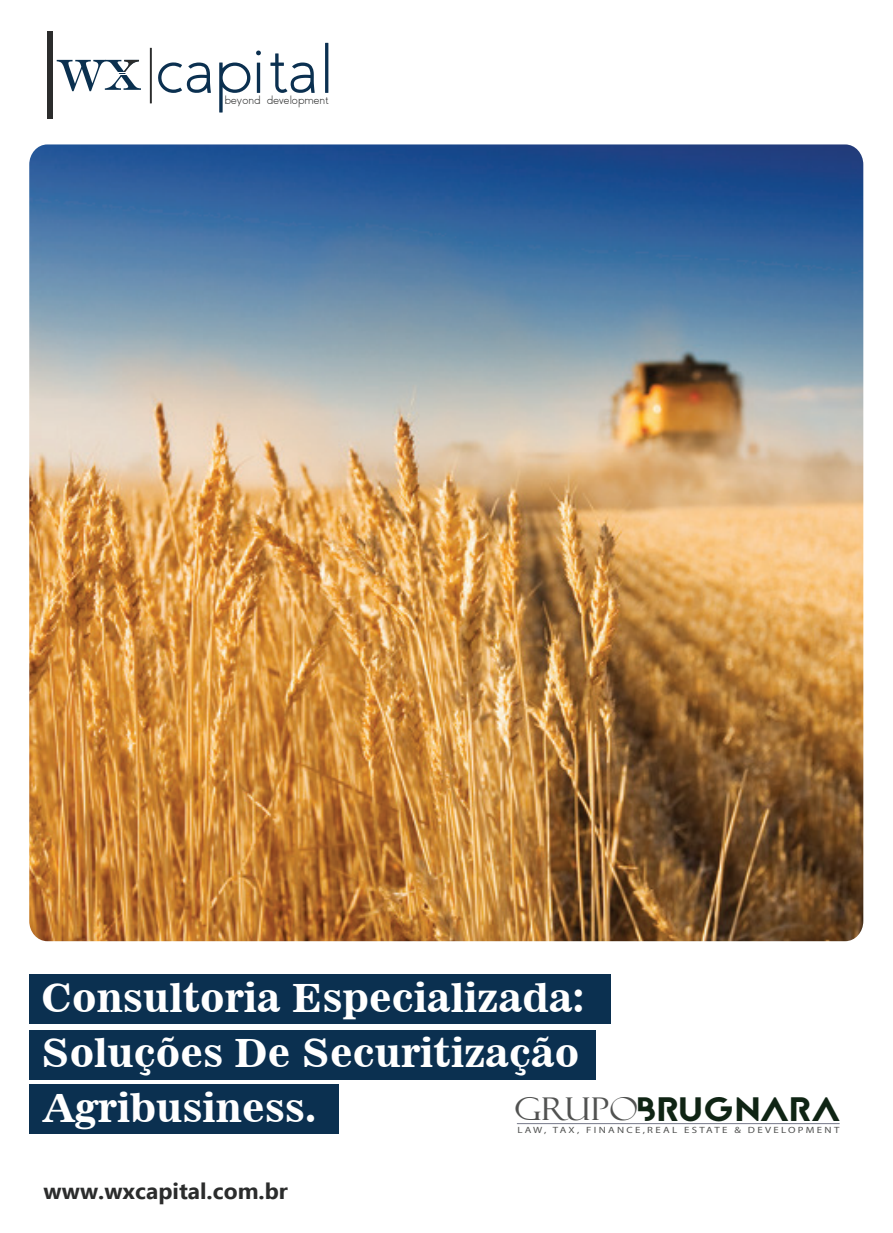
<style>
.page{position:relative;width:893px;height:1233px;background:#fff}
.page>*{position:absolute;margin:0;border:0;box-sizing:border-box;transform-origin:0 0}
.t1{font:300 71.55px "Coves";letter-spacing:.03em;color:#0b3050}
.t2{font:39px/55.1px "News 701 BT Bold A";color:#fff}
.t3{font:33.75px "Jaapokkisubtract";letter-spacing:-.02em;color:#0f2414;scale:1.12 1}
.t4{font:700 22.5px "Ebrima";color:#2b2c2c}
.t5{font:300 12.15px "Coves";color:#2b2c2c}
.t6{font:9px "Myriad Pro";letter-spacing:.215em;color:#515251;scale:1.2 1}
.s1{font-family:"De Vinne BT Text";font-weight:400;color:#0a304f}
.s2{font-family:"Felix Titling";font-size:31.35px;color:#515251}
</style>
<div class="page">
<div style="left:29px;top:1084px;width:310px;height:50px;background:#0b3050"></div>
<div style="left:47px;top:31px;width:6px;height:87px;background:#2b2c2c"></div>
<svg style="left:517px;top:1124px;width:322px;height:1px"></svg>
<div style="left:150px;top:48px;width:2px;height:55px;background:#4b4a4c;border:1px solid #2b2c2c"></div>
<svg style="left:124px;top:60px;width:15px;height:12px"></svg>
<div style="left:29px;top:974px;width:581px;height:50px;background:#0b3050"></div>
<div style="left:29px;top:1030px;width:567px;height:50px;background:#0b3050"></div>
<img style="left:29px;top:144px;width:834px;height:797px">
<h1 class="t1" style="left:59px;top:26px;width:275px"><span class="s1">wx</span> capital</h1>
<p class="t5" style="left:225px;top:93px;width:105px">beyond development</p>
<p class="t2" style="left:41px;top:970px;width:545px">Consultoria Especializada:<br>Soluções De Securitização<br>Agribusiness.</p>
<p class="t3" style="left:514px;top:1086px;width:293px"><span class="s2">GRUPO</span>BRUGNARA</p>
<p class="t6" style="left:517px;top:1124px;width:270px">LAW, TAX, FINANCE,REAL ESTATE &amp; DEVELOPMENT</p>
<p class="t4" style="left:44px;top:1174px;width:246px">www.wxcapital.com.br</p>
</div>
